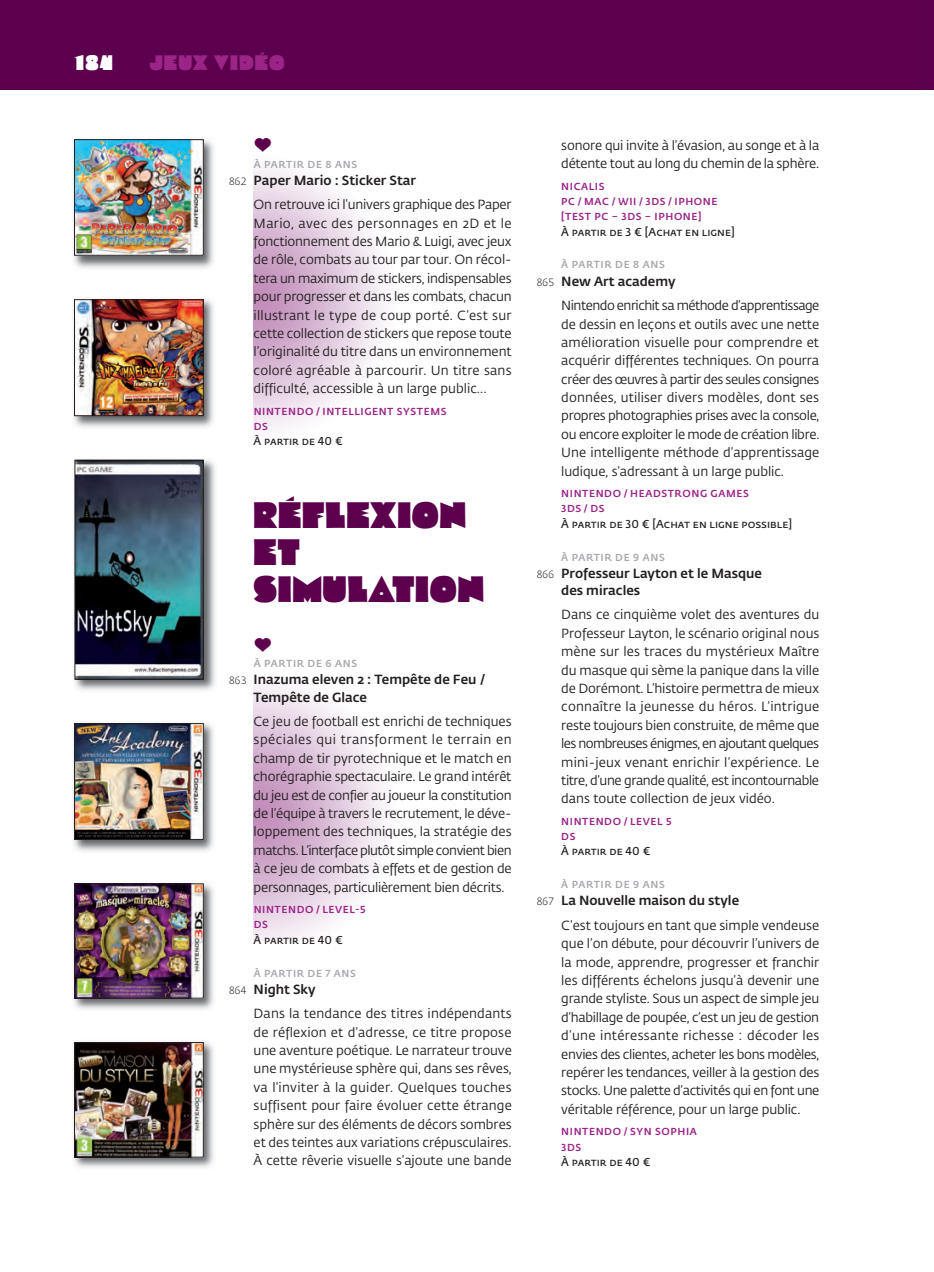
<style>
.page{position:relative;width:934px;height:1272px;background:#fff}
.page>*{position:absolute;margin:0;border:0;box-sizing:border-box;transform-origin:0 0}
.t1{font:36.75px/36.8px "Cooter Deuce";letter-spacing:.015em;color:#5c004d}
.t2{font:21px "Cooter Deuce";letter-spacing:.05em;color:#9b2487}
.t3{font:21px "Cooter Deuce";color:#fff}
.t4{font:14px "RLPE";color:#5c004d}
.t5{font:13.12px/18.4px "Fedra Sans Pro";letter-spacing:-.01em;color:#231f20;text-align:justify}
.t6{font:500 13.12px/17.2px "Fedra Sans Pro";color:#231f20}
.t7{font:13.12px/24.5px "Fedra Sans Pro";letter-spacing:-.04em;color:#231f20}
.t8{font:13.12px/24.5px "Fedra Sans Pro";letter-spacing:.01em;color:#231f20}
.t9{font:600 11.38px "Fedra Sans Pro";color:#231f20}
.t10{font:500 10.15px/15.4px "Fedra Sans Pro";letter-spacing:.06em;color:#9b2487}
.t11{font:500 10.15px "Fedra Sans Pro";letter-spacing:.06em;color:#a8a9ad}
.s1{font-weight:300;font-size:10.5px}
.s2{font-weight:500}
</style>
<div class="page">
<div style="left:918px;top:0;width:16px;height:90px;background:#5d014e"></div>
<div style="left:0;top:0;width:918px;height:90px;background:#5c004d"></div>
<img style="left:73px;top:139px;width:141px;height:129px">
<img style="left:76px;top:141px;width:125px;height:112px">
<div style="left:74px;top:139px;width:129px;height:116px;border:1px solid #231f20"></div>
<img style="left:73px;top:298px;width:141px;height:130px">
<img style="left:76px;top:301px;width:125px;height:112px">
<div style="left:74px;top:299px;width:129px;height:116px;border:1px solid #231f20"></div>
<img style="left:74px;top:459px;width:142px;height:232px">
<img style="left:77px;top:462px;width:124px;height:215px">
<div style="left:75px;top:460px;width:128px;height:219px;border:1px solid #231f20"></div>
<img style="left:73px;top:722px;width:141px;height:130px">
<img style="left:76px;top:725px;width:125px;height:112px">
<div style="left:74px;top:723px;width:129px;height:116px;border:1px solid #231f20"></div>
<img style="left:73px;top:883px;width:141px;height:127px">
<img style="left:76px;top:885px;width:125px;height:110px">
<div style="left:74px;top:883px;width:129px;height:114px;border:1px solid #231f20"></div>
<img style="left:73px;top:1041px;width:141px;height:127px">
<img style="left:76px;top:1044px;width:125px;height:110px">
<div style="left:74px;top:1042px;width:129px;height:114px;border:1px solid #231f20"></div>
<hr style="left:435px;top:0;width:49px;height:1px;background:#fff">
<hr style="left:435px;top:1271px;width:49px;height:1px;background:#000">
<h2 class="t3" style="left:75px;top:53px;width:39px">184</h2>
<h2 class="t2" style="left:149px;top:53px;width:137px">JEUX VIDÉO</h2>
<p class="t4" style="left:254px;top:137px;width:20px">a</p>
<p class="t11" style="left:254px;top:160px;width:105px">À PARTIR DE 8 ANS</p>
<p class="t5" style="left:254px;top:169px;width:259px;line-height:24.5px;text-indent:-25px"><span class="s1">862</span> <span class="s2">PAPER MARIO : STICKER STAR<br></span>On retrouve ici l’univers graphique des Paper</p>
<p class="t5" style="left:254px;top:215px;width:260px">Mario, avec des personnages en 2D et le fonctionnement des Mario &amp; Luigi, avec jeux de rôle, combats au tour par tour. On récol&shy;tera un maximum de stickers, indispensables pour progresser et dans les combats, chacun illustrant le type de coup porté. C’est sur cette collection de stickers que repose toute l’originalité du titre dans un environnement coloré agréable à parcourir. Un titre sans difficulté, accessible à un large public…</p>
<p class="t10" style="left:254px;top:404px;width:194px">NINTENDO / INTELLIGENT SYSTEMS<br>DS</p>
<p class="t9" style="left:254px;top:436px;width:91px">À partir de 40 €</p>
<h1 class="t1" style="left:254px;top:498px;width:232px">RÉFLEXION<br>ET<br>SIMULATION</h1>
<p class="t4" style="left:254px;top:636px;width:20px">a</p>
<p class="t11" style="left:254px;top:659px;width:105px">À PARTIR DE 6 ANS</p>
<p class="t6" style="left:254px;top:672px;width:233px;text-indent:-25px"><span class="s1">863</span> INAZUMA ELEVEN 2 : TEMPÊTE DE FEU /<br>TEMPÊTE DE GLACE</p>
<p class="t5" style="left:254px;top:713px;width:259px">Ce jeu de football est enrichi de techniques spéciales qui transforment le terrain en champ de tir pyrotechnique et le match en chorégraphie spectaculaire. Le grand intérêt du jeu est de confier au joueur la constitution de l’équipe à travers le recrutement, le déve - loppement des techniques, la stratégie des matchs. L’interface plutôt simple convient bien à ce jeu de combats à effets et de gestion de personnages, particulièrement bien décrits.</p>
<p class="t10" style="left:254px;top:902px;width:113px">NINTENDO / LEVEL-5<br>DS</p>
<p class="t9" style="left:254px;top:934px;width:91px">À partir de 40 €</p>
<p class="t11" style="left:254px;top:968px;width:104px">À PARTIR DE 7 ANS</p>
<p class="t8" style="left:254px;top:977px;width:259px;text-indent:-25px"><span class="s1">864</span> <span class="s2">NIGHT SKY<br></span>Dans la tendance des titres indépendants</p>
<p class="t5" style="left:254px;top:1023px;width:260px">de réflexion et d’adresse, ce titre propose une aventure poétique. Le narrateur trouve une mystérieuse sphère qui, dans ses rêves, va l’inviter à la guider. Quelques touches suffisent pour faire évoluer cette étrange sphère sur des éléments de décors sombres et des teintes aux variations crépusculaires.<br>À cette rêverie visuelle s’ajoute une bande</p>
<p class="t5" style="left:561px;top:137px;width:259px">sonore qui invite à l’évasion, au songe et à la détente tout au long du chemin de la sphère.</p>
<p class="t10" style="left:561px;top:179px;width:158px">NICALIS<br>PC / MAC / WII / 3DS / IPHONE [TEST PC – 3DS – IPHONE]</p>
<p class="t9" style="left:561px;top:227px;width:175px">À partir de 3 € [Achat en ligne]</p>
<p class="t11" style="left:561px;top:261px;width:105px">À PARTIR DE 8 ANS</p>
<p class="t7" style="left:561px;top:270px;width:260px;text-indent:-25px"><span class="s1">865</span> <span class="s2">NEW ART ACADEMY<br></span>Nintendo enrichit sa méthode d’apprentissage</p>
<p class="t5" style="left:561px;top:316px;width:260px">de dessin en leçons et outils avec une nette amélioration visuelle pour comprendre et acquérir différentes techniques. On pourra créer des œuvres à partir des seules consignes données, utiliser divers modèles, dont ses propres photographies prises avec la console, ou encore exploiter le mode de création libre.<br>Une intelligente méthode d’apprentissage ludique, s’adressant à un large public.</p>
<p class="t10" style="left:561px;top:486px;width:189px">NINTENDO / HEADSTRONG GAMES<br>3DS / DS</p>
<p class="t9" style="left:561px;top:519px;width:232px">À partir de 30 € [Achat en ligne possible]</p>
<p class="t11" style="left:561px;top:553px;width:105px">À PARTIR DE 9 ANS</p>
<p class="t6" style="left:561px;top:565px;width:202px;text-indent:-25px"><span class="s1">866</span> PROFESSEUR LAYTON ET LE MASQUE<br>DES MIRACLES</p>
<p class="t5" style="left:561px;top:606px;width:260px">Dans ce cinquième volet des aventures du Professeur Layton, le scénario original nous mène sur les traces du mystérieux Maître du masque qui sème la panique dans la ville de Dorémont. L’histoire permettra de mieux connaître la jeunesse du héros. L’intrigue reste toujours bien construite, de même que les nombreuses énigmes, en ajoutant quelques mini-jeux venant enrichir l’expérience. Le titre, d’une grande qualité, est incontournable dans toute collection de jeux vidéo.</p>
<p class="t10" style="left:561px;top:814px;width:112px">NINTENDO / LEVEL 5<br>DS</p>
<p class="t9" style="left:561px;top:846px;width:91px">À partir de 40 €</p>
<p class="t11" style="left:561px;top:880px;width:105px">À PARTIR DE 9 ANS</p>
<p class="t5" style="left:561px;top:889px;width:259px;line-height:24.5px;text-indent:-25px"><span class="s1">867</span> <span class="s2">LA NOUVELLE MAISON DU STYLE<br></span>C’est toujours en tant que simple vendeuse</p>
<p class="t5" style="left:561px;top:935px;width:260px">que l’on débute, pour découvrir l’univers de la mode, apprendre, progresser et franchir les différents échelons jusqu’à devenir une grande styliste. Sous un aspect de simple jeu d’habillage de poupée, c’est un jeu de gestion d’une intéressante richesse : décoder les envies des clientes, acheter les bons modèles, repérer les tendances, veiller à la gestion des stocks. Une palette d’activités qui en font une véritable référence, pour un large public.</p>
<p class="t10" style="left:561px;top:1124px;width:137px">NINTENDO / SYN SOPHIA<br>3DS</p>
<p class="t9" style="left:561px;top:1156px;width:91px">À partir de 40 €</p>
</div>
